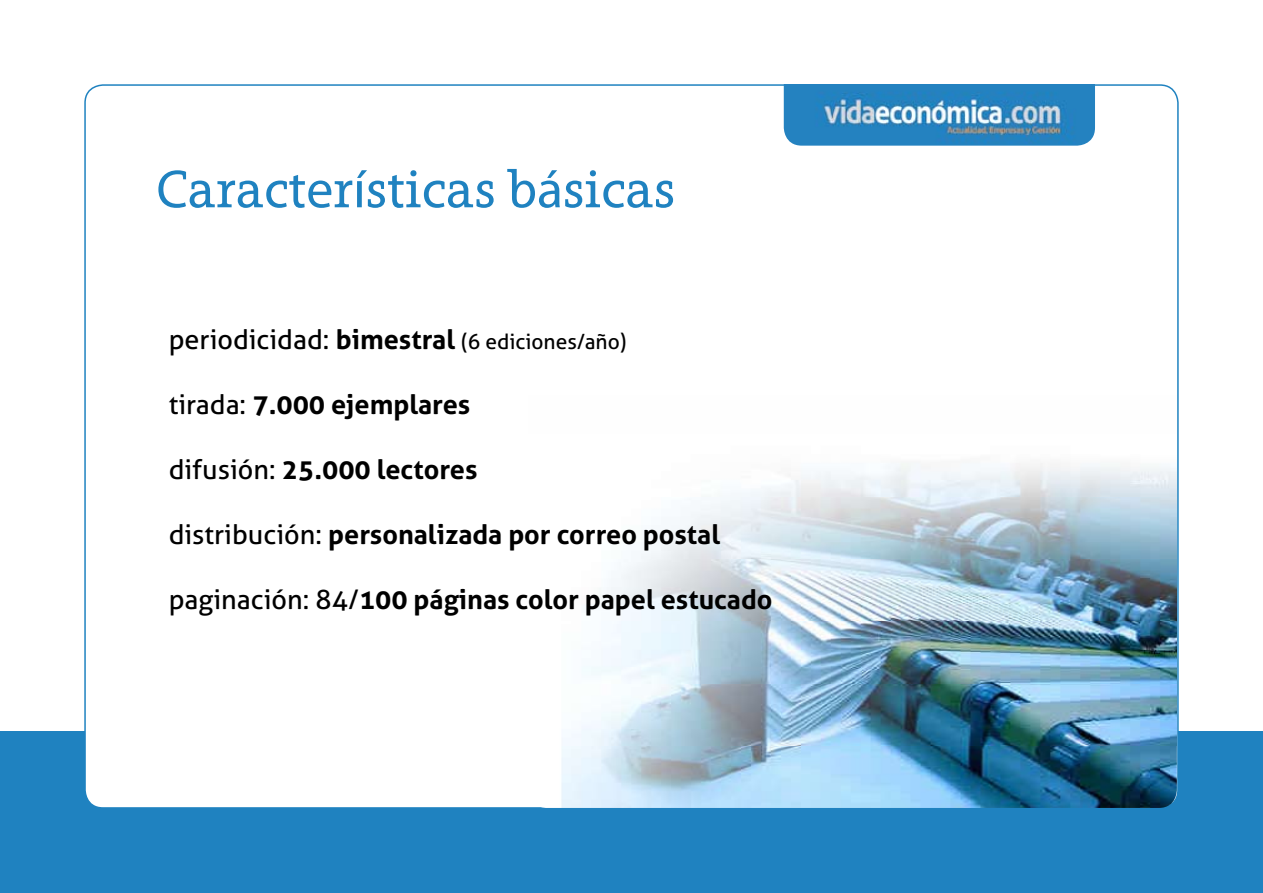
<style>
.page{position:relative;width:1263px;height:893px;background:#fff}
.page>*{position:absolute;margin:0;border:0;box-sizing:border-box;transform-origin:0 0}
.t1{font:54px "Grandesign Neue Serif";color:#1f82c0}
.t2{font:700 27px "Aller";color:#000}
.t3{font:21px "Aller";color:#000}
.s1{font-size:27px}
.s2{font-weight:700;font-size:27px}
.s3{font-weight:400}
</style>
<div class="page">
<div style="left:0;top:731px;width:1263px;height:162px;background:#1f82c0"></div>
<div style="left:85px;top:85px;width:1093px;height:723px;background:#fff;border-radius:18px"></div>
<img style="left:528px;top:463px;width:649px;height:345px">
<img style="left:784px;top:84px;width:311px;height:62px">
<h1 class="t1" style="left:156px;top:158px;width:520px">Características básicas</h1>
<p class="t3" style="left:169px;top:329px;width:459px"><span class="s1">periodicidad:</span> <span class="s2">bimestral</span> (6 ediciones/año)</p>
<p class="t2" style="left:169px;top:388px;width:303px"><span class="s3">tirada:</span> 7.000 ejemplares</p>
<p class="t2" style="left:169px;top:453px;width:310px"><span class="s3">difusión:</span> 25.000 lectores</p>
<p class="t2" style="left:169px;top:518px;width:553px"><span class="s3">distribución:</span> personalizada por correo postal</p>
<p class="t2" style="left:169px;top:582px;width:605px"><span class="s3">paginación: 84/</span>100 páginas color papel estucado</p>
</div>
